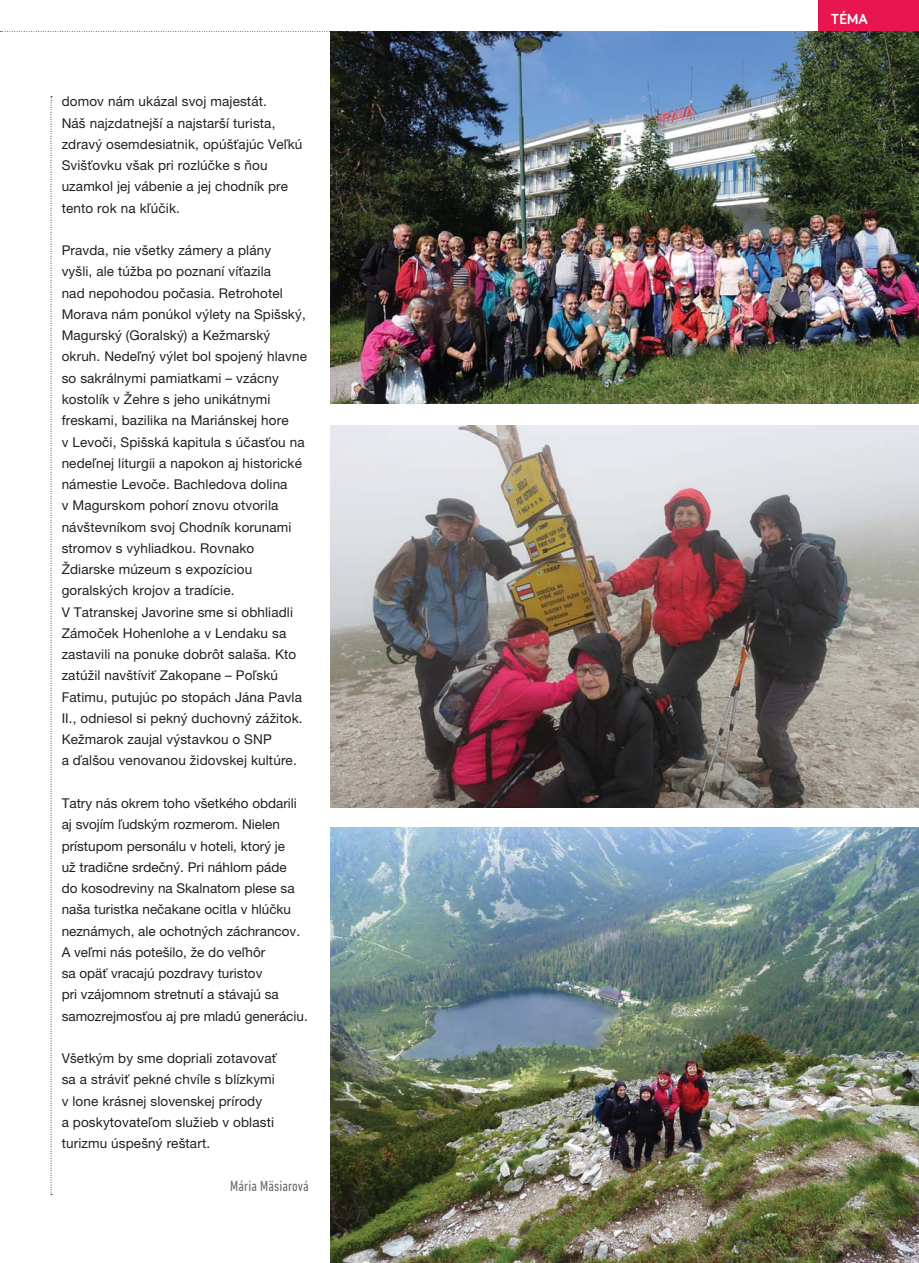
<style>
.page{position:relative;width:919px;height:1263px;background:#fff}
.page>*{position:absolute;margin:0;border:0;box-sizing:border-box;transform-origin:0 0}
.t1{font:condensed 15px "DIN Next LT Pro";letter-spacing:.01em;color:#6d6e70}
.t2{font:700 15px "Bariol";color:#fff}
.t3{font:13.5px/21.3px "Helvetica Neue LT Pro";letter-spacing:.01em;color:#231f20}
</style>
<div class="page">
<svg style="left:0;top:31px;width:817px;height:1px"></svg>
<div style="left:817px;top:0;width:101px;height:32px;background:#e91551"></div>
<svg style="left:51px;top:96px;width:1px;height:1099px"></svg>
<img style="left:330px;top:32px;width:588px;height:372px">
<img style="left:330px;top:425px;width:588px;height:383px">
<img style="left:330px;top:827px;width:588px;height:436px">
<p class="t3" style="left:62px;top:93px;width:242px">domov nám ukázal svoj majestát.<br>Náš najzdatnejší a najstarší turista, zdravý osemdesiatnik, opúšťajúc Veľkú Svišťovku však pri rozlúčke s ňou uzamkol jej vábenie a jej chodník pre tento rok na kľúčik.</p>
<p class="t3" style="left:62px;top:241px;width:247px">Pravda, nie všetky zámery a plány<br>vyšli, ale túžba po poznaní víťazila<br>nad nepohodou počasia. Retrohotel Morava nám ponúkol výlety na Spišský, Magurský (Goralský) a Kežmarský okruh. Nedeľný výlet bol spojený hlavne so sakrálnymi pamiatkami – vzácny kostolík v Žehre s jeho unikátnymi freskami, bazilika na Mariánskej hore<br>v Levoči, Spišská kapitula s účasťou na nedeľnej liturgii a napokon aj historické námestie Levoče. Bachledova dolina<br>v Magurskom pohorí znovu otvorila návštevníkom svoj Chodník korunami stromov s vyhliadkou. Rovnako Ždiarske múzeum s expozíciou goralských krojov a tradície.<br>V Tatranskej Javorine sme si obhliadli Zámoček Hohenlohe a v Lendaku sa zastavili na ponuke dobrôt salaša. Kto zatúžil navštíviť Zakopane – Poľskú Fatimu, putujúc po stopách Jána Pavla II., odniesol si pekný duchovný zážitok.<br>Kežmarok zaujal výstavkou o SNP<br>a ďalšou venovanou židovskej kultúre.</p>
<p class="t3" style="left:62px;top:794px;width:247px">Tatry nás okrem toho všetkého obdarili aj svojím ľudským rozmerom. Nielen prístupom personálu v hoteli, ktorý je<br>už tradične srdečný. Pri náhlom páde<br>do kosodreviny na Skalnatom plese sa naša turistka nečakane ocitla v hlúčku neznámych, ale ochotných záchrancov.<br>A veľmi nás potešilo, že do veľhôr<br>sa opäť vracajú pozdravy turistov<br>pri vzájomnom stretnutí a stávajú sa samozrejmosťou aj pre mladú generáciu.</p>
<p class="t3" style="left:62px;top:1049px;width:217px">Všetkým by sme dopriali zotavovať sa a stráviť pekné chvíle s blízkymi v lone krásnej slovenskej prírody<br>a poskytovateľom služieb v oblasti turizmu úspešný reštart.</p>
<p class="t1" style="left:230px;top:1179px;width:80px">Mária Mäsiarová</p>
<p class="t2" style="left:830px;top:13px;width:39px">TÉMA</p>
</div>
